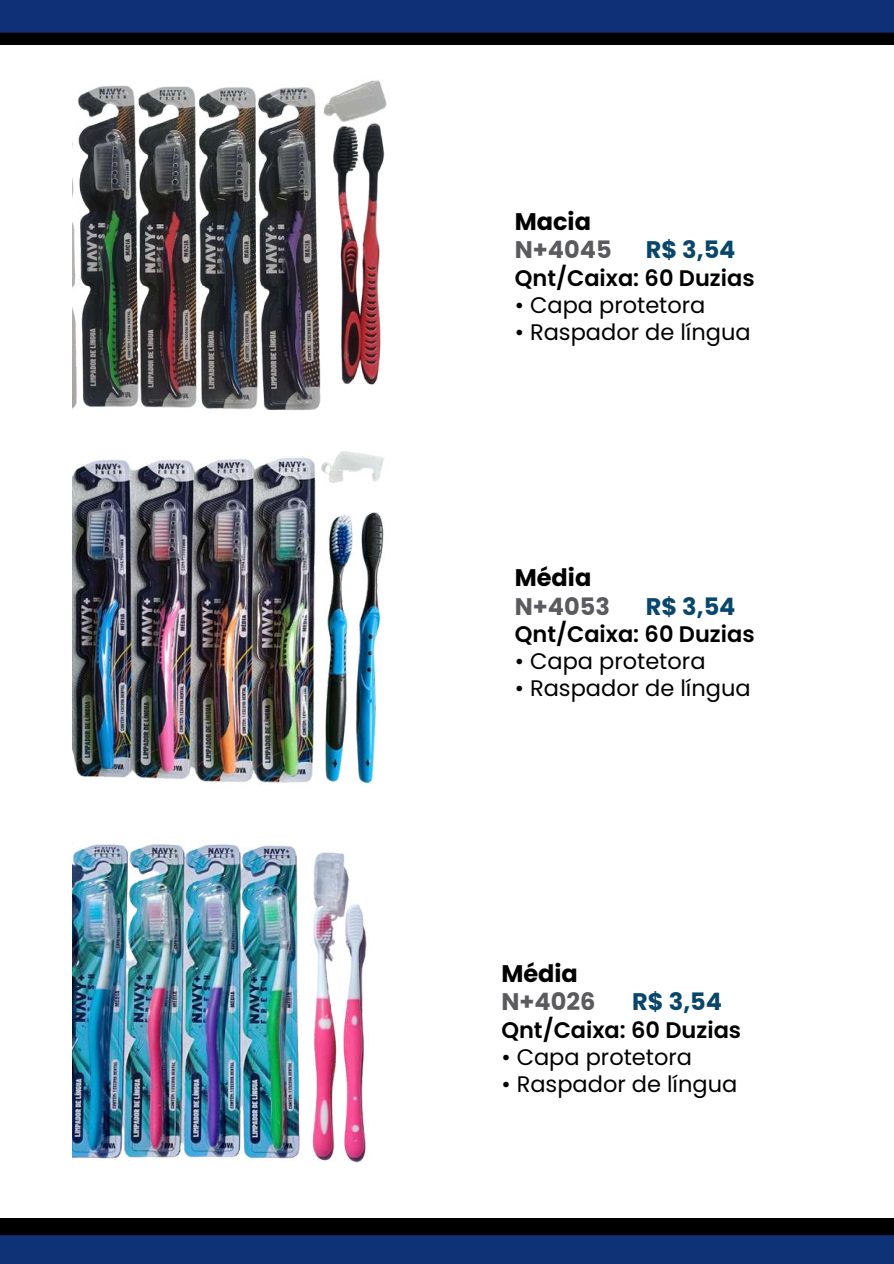
<style>
.page{position:relative;width:894px;height:1264px;background:#fff}
.page>*{position:absolute;margin:0;border:0;box-sizing:border-box;transform-origin:0 0}
.t1{font:700 24px "Poppins";color:#5b5b5f}
.t2{font:700 24px "Poppins";color:#08476b}
.t3{font:700 24px "Poppins";color:#000}
.t4{font:22.5px "Poppins";color:#000}
.t5{font:600 22.5px "Poppins";color:#000}
</style>
<div class="page">
<svg style="left:0;top:0;width:893px;height:45px;background:#0a2255"></svg>
<svg style="left:0;top:1218px;width:893px;height:45px;background:#091e48"></svg>
<img style="left:72px;top:80px;width:315px;height:331px">
<img style="left:72px;top:451px;width:313px;height:333px">
<img style="left:72px;top:843px;width:295px;height:319px">
<p class="t3" style="left:514px;top:204px;width:78px">Macia</p>
<p class="t1" style="left:514px;top:233px;width:98px">N+4045</p>
<p class="t2" style="left:645px;top:233px;width:91px">R$ 3,54</p>
<p class="t5" style="left:514px;top:262px;width:241px">Qnt/Caixa: 60 Duzias</p>
<p class="t4" style="left:514px;top:289px;width:192px">• Capa protetora</p>
<p class="t4" style="left:514px;top:316px;width:237px">• Raspador de língua</p>
<p class="t3" style="left:514px;top:561px;width:78px">Média</p>
<p class="t1" style="left:514px;top:589px;width:97px">N+4053</p>
<p class="t2" style="left:645px;top:589px;width:91px">R$ 3,54</p>
<p class="t5" style="left:514px;top:618px;width:241px">Qnt/Caixa: 60 Duzias</p>
<p class="t4" style="left:514px;top:645px;width:192px">• Capa protetora</p>
<p class="t4" style="left:514px;top:672px;width:237px">• Raspador de língua</p>
<p class="t3" style="left:501px;top:956px;width:78px">Média</p>
<p class="t1" style="left:501px;top:984px;width:95px">N+4026</p>
<p class="t2" style="left:632px;top:984px;width:91px">R$ 3,54</p>
<p class="t5" style="left:501px;top:1014px;width:241px">Qnt/Caixa: 60 Duzias</p>
<p class="t4" style="left:501px;top:1041px;width:192px">• Capa protetora</p>
<p class="t4" style="left:501px;top:1068px;width:237px">• Raspador de língua</p>
</div>
